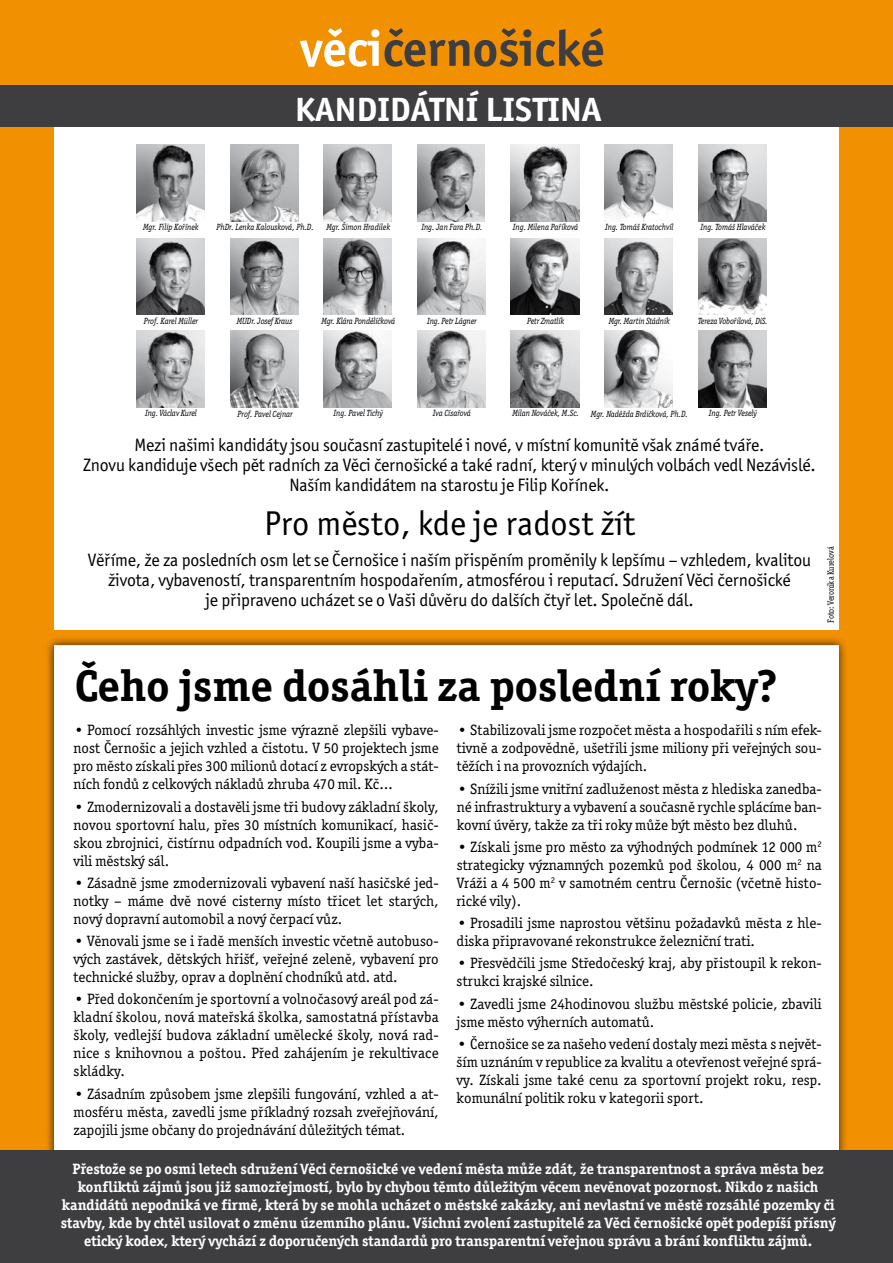
<style>
.page{position:relative;width:893px;height:1263px;background:#f19000}
.page>*{position:absolute;margin:0;border:0;box-sizing:border-box;transform-origin:0 0}
.t1{font:700 50.55px "Officina San Itc TEE";color:#3e3e40}
.t2{font:700 44.25px "Officina Ser Itc TEE";color:#000;scale:1.04 1}
.t3{font:34.5px "Officina San Itc TEE";color:#000}
.t4{font:700 33.75px "Officina San Itc TEE";color:#fff;scale:1.05 1}
.t5{font:18px/20.2px "Officina San Itc TEE";letter-spacing:-.01em;color:#000;text-align:center}
.t6{font:15px/18px "Officina Ser Itc TEE";color:#000;text-align:justify}
.t7{font:700 15px/18px "Officina Ser Itc TEE";color:#fff;text-align:center}
.t8{font:italic 9px "Officina Ser Itc TEE";color:#000;scale:.9 1}
.t9{font:9px "Officina Ser Itc TEE";letter-spacing:-.01em;color:#000;scale:.9 1}
.s1{color:#fff}
</style>
<div class="page">
<div style="left:54px;top:85px;width:785px;height:544px;background:#fff"></div>
<img style="left:137px;top:145px;width:68px;height:76px">
<img style="left:417px;top:238px;width:68px;height:77px">
<img style="left:698px;top:238px;width:68px;height:77px">
<img style="left:137px;top:331px;width:68px;height:76px">
<img style="left:417px;top:331px;width:68px;height:76px">
<img style="left:511px;top:331px;width:68px;height:76px">
<img style="left:604px;top:331px;width:69px;height:76px">
<img style="left:698px;top:331px;width:68px;height:76px">
<img style="left:230px;top:331px;width:68px;height:76px">
<img style="left:230px;top:145px;width:68px;height:76px">
<img style="left:324px;top:145px;width:68px;height:76px">
<img style="left:511px;top:145px;width:68px;height:76px">
<img style="left:605px;top:145px;width:68px;height:76px">
<img style="left:698px;top:145px;width:68px;height:76px">
<img style="left:137px;top:238px;width:68px;height:77px">
<img style="left:230px;top:238px;width:68px;height:77px">
<img style="left:324px;top:238px;width:68px;height:77px">
<img style="left:417px;top:145px;width:67px;height:76px">
<img style="left:324px;top:331px;width:68px;height:76px">
<img style="left:604px;top:238px;width:69px;height:77px">
<img style="left:511px;top:238px;width:68px;height:77px">
<div style="left:0;top:85px;width:893px;height:41px;background:#3e3e40"></div>
<div style="left:44px;top:636px;width:810px;height:536px;background:#000;opacity:.75"></div>
<div style="left:54px;top:645px;width:785px;height:512px;background:#fff;border:3px solid #fff"></div>
<div style="left:0;top:1150px;width:893px;height:113px;background:#3e3e40"></div>
<h1 class="t1" style="left:300px;top:17px;width:306px"><span class="s1">věci</span>černošické</h1>
<h3 class="t4" style="left:295px;top:88px;width:291px">kandidátní listina</h3>
<p class="t8" style="left:143px;top:222px;width:63px">Mgr. Filip Kořínek</p>
<p class="t8" style="left:326px;top:222px;width:72px">Mgr. Šimon Hradilek</p>
<p class="t8" style="left:421px;top:222px;width:70px">Ing. Jan Fara Ph.D.</p>
<p class="t8" style="left:513px;top:222px;width:74px">Ing. Milena Paříková</p>
<p class="t8" style="left:605px;top:222px;width:77px">Ing. Tomáš Kratochvíl</p>
<p class="t8" style="left:700px;top:222px;width:74px">Ing. Tomáš Hlaváček</p>
<p class="t8" style="left:217px;top:222px;width:109px">PhDr. Lenka Kalousková, Ph.D.</p>
<p class="t8" style="left:144px;top:316px;width:62px">Prof. Karel Müller</p>
<p class="t8" style="left:237px;top:316px;width:63px">MUDr. Josef Kraus</p>
<p class="t8" style="left:321px;top:316px;width:83px">Mgr. Klára Pondělíčková</p>
<p class="t8" style="left:427px;top:316px;width:57px">Ing. Petr Lágner</p>
<p class="t8" style="left:527px;top:316px;width:43px">Petr Zmatlík</p>
<p class="t8" style="left:609px;top:316px;width:69px">Mgr. Martin Stádník</p>
<p class="t8" style="left:698px;top:316px;width:79px">Tereza Vobořilová, DiS.</p>
<p class="t8" style="left:145px;top:408px;width:59px">Ing. Václav Kurel</p>
<p class="t8" style="left:334px;top:408px;width:56px">Ing. Pavel Tichý</p>
<p class="t8" style="left:433px;top:408px;width:44px">Iva Císařová</p>
<p class="t8" style="left:512px;top:408px;width:75px">Milan Nováček, M.Sc.</p>
<p class="t8" style="left:709px;top:408px;width:55px">Ing. Petr Veselý</p>
<p class="t8" style="left:238px;top:409px;width:63px">Prof. Pavel Cejnar</p>
<p class="t8" style="left:591px;top:409px;width:109px">Mgr. Naděžda Brdičková, Ph.D.</p>
<p class="t5" style="left:83px;top:435px;width:734px">Mezi našimi kandidáty jsou současní zastupitelé i nové, v místní komunitě však známé tváře.<br>Znovu kandiduje všech pět radních za Věci černošické a také radní, který v minulých volbách vedl Nezávislé.<br>Naším kandidátem na starostu je Filip Kořínek.</p>
<h3 class="t3" style="left:264px;top:504px;width:372px">Pro město, kde je radost žít</h3>
<p class="t5" style="left:88px;top:550px;width:724px">Věříme, že za posledních osm let se Černošice i naším přispěním proměnily k lepšímu – vzhledem, kvalitou života, vybaveností, transparentním hospodařením, atmosférou i reputací. Sdružení Věci černošické<br>je připraveno ucházet se o Vaši důvěru do dalších čtyř let. Společně dál.</p>
<p class="t9" style="left:825px;top:623px;width:86px;rotate:-90deg">Foto: Veronika Kurelová</p>
<h2 class="t2" style="left:75px;top:658px;width:677px">Čeho jsme dosáhli za poslední roky?</h2>
<p class="t6" style="left:74px;top:721px;width:367px">• Pomocí rozsáhlých investic jsme výrazně zlepšili vybave&shy;nost Černošic a jejich vzhled a čistotu. V 50 projektech jsme pro město získali přes 300 milionů dotací z evropských a stát&shy;ních fondů z celkových nákladů zhruba 470 mil. Kč…</p>
<p class="t6" style="left:74px;top:798px;width:367px">• Zmodernizovali a dostavěli jsme tři budovy základní školy, novou sportovní halu, přes 30 místních komunikací, hasič&shy;skou zbrojnici, čistírnu odpadních vod. Koupili jsme a vyba&shy;vili městský sál.</p>
<p class="t6" style="left:74px;top:874px;width:367px">• Zásadně jsme zmodernizovali vybavení naší hasičské jed&shy;notky – máme dvě nové cisterny místo třicet let starých, nový dopravní automobil a nový čerpací vůz.</p>
<p class="t6" style="left:74px;top:932px;width:367px">• Věnovali jsme se i řadě menších investic včetně autobuso&shy;vých zastávek, dětských hřišť, veřejné zeleně, vybavení pro technické služby, oprav a doplnění chodníků atd. atd.</p>
<p class="t6" style="left:74px;top:990px;width:367px">• Před dokončením je sportovní a volnočasový areál pod zá&shy;kladní školou, nová mateřská školka, samostatná přístavba školy, vedlejší budova základní umělecké školy, nová rad&shy;nice s knihovnou a poštou. Před zahájením je rekultivace skládky.</p>
<p class="t6" style="left:74px;top:1085px;width:367px">• Zásadním způsobem jsme zlepšili fungování, vzhled a at&shy;mosféru města, zavedli jsme příkladný rozsah zveřejňování, zapojili jsme občany do projednávání důležitých témat.</p>
<p class="t6" style="left:457px;top:721px;width:367px">• Stabilizovali jsme rozpočet města a hospodařili s ním efek&shy;tivně a zodpovědně, ušetřili jsme miliony při veřejných sou&shy;těžích i na provozních výdajích.</p>
<p class="t6" style="left:457px;top:780px;width:367px">• Snížili jsme vnitřní zadluženost města z hlediska zanedba&shy;né infrastruktury a vybavení a současně rychle splácíme ban&shy;kovní úvěry, takže za tři roky může být město bez dluhů.</p>
<p class="t6" style="left:457px;top:838px;width:367px">• Získali jsme pro město za výhodných podmínek 12 000 m<sup>2 </sup>strategicky významných pozemků pod školou, 4 000 m<sup>2</sup> na Vráži a 4 500 m<sup>2</sup> v samotném centru Černošic (včetně histo&shy;rické vily).</p>
<p class="t6" style="left:457px;top:914px;width:367px">• Prosadili jsme naprostou většinu požadavků města z hle&shy;diska připravované rekonstrukce železniční trati.</p>
<p class="t6" style="left:457px;top:954px;width:367px">• Přesvědčili jsme Středočeský kraj, aby přistoupil k rekon&shy;strukci krajské silnice.</p>
<p class="t6" style="left:457px;top:995px;width:367px">• Zavedli jsme 24hodinovou službu městské policie, zbavili jsme město výherních automatů.</p>
<p class="t6" style="left:457px;top:1035px;width:367px">• Černošice se za našeho vedení dostaly mezi města s největ&shy;ším uznáním v republice za kvalitu a otevřenost veřejné sprá&shy;vy. Získali jsme také cenu za sportovní projekt roku, resp. komunální politik roku v kategorii sport.</p>
<p class="t7" style="left:61px;top:1160px;width:776px">Přestože se po osmi letech sdružení Věci černošické ve vedení města může zdát, že transparentnost a správa města bez konfliktů zájmů jsou již samozřejmostí, bylo by chybou těmto důležitým věcem nevěnovat pozornost. Nikdo z našich kandidátů nepodniká ve firmě, která by se mohla ucházet o městské zakázky, ani nevlastní ve městě rozsáhlé pozemky či stavby, kde by chtěl usilovat o změnu územního plánu. Všichni zvolení zastupitelé za Věci černošické opět podepíší přísný etický kodex, který vychází z doporučených standardů pro transparentní veřejnou správu a brání konfliktu zájmů.</p>
</div>
